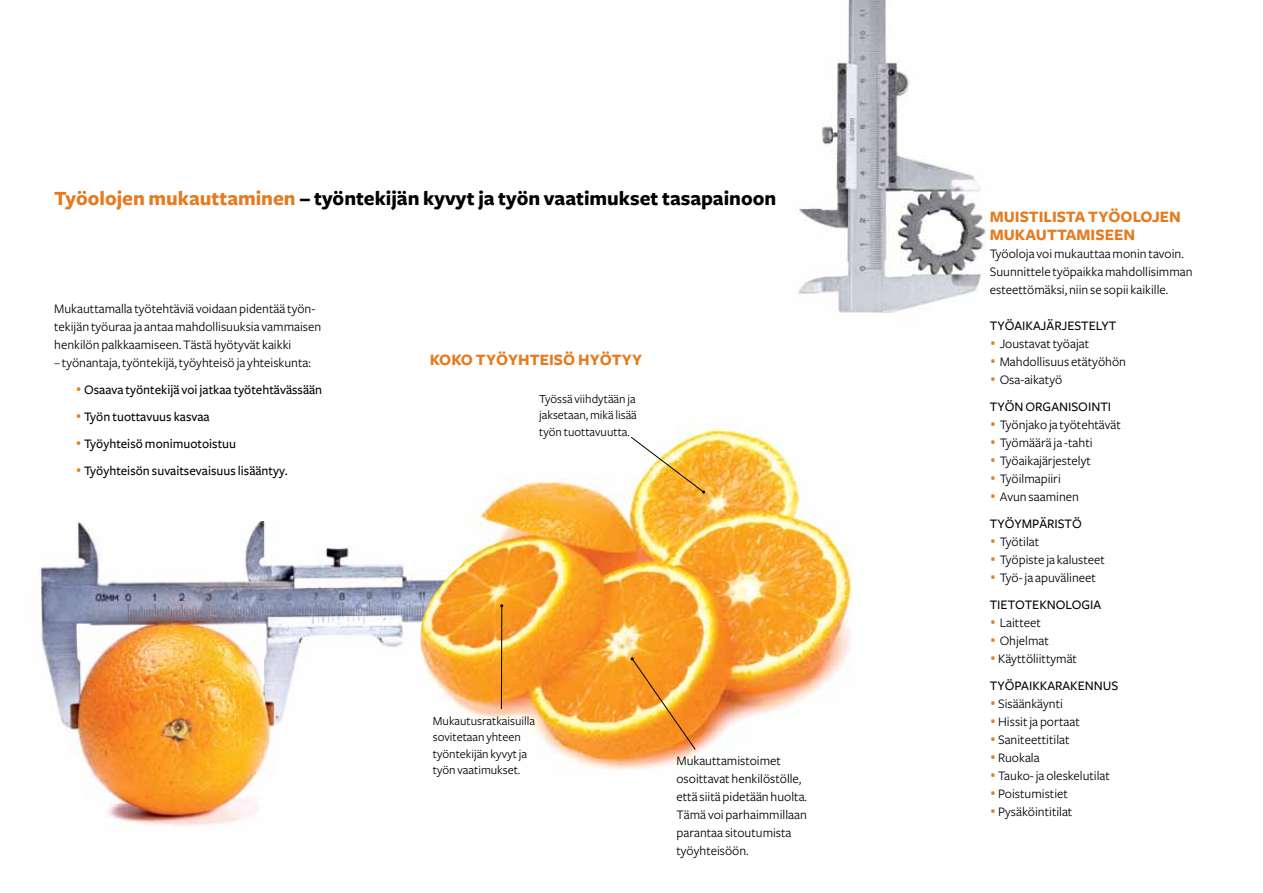
<style>
.page{position:relative;width:1263px;height:893px;background:#fff}
.page>*{position:absolute;margin:0;border:0;box-sizing:border-box;transform-origin:0 0}
.t1{font:700 21px "Freight Sans";color:#000}
.t2{font:700 16.5px "Freight Sans";letter-spacing:.105em;color:#e67a1e}
.t3{font:13.5px/18px "Freight Sans";color:#000}
.t4{font:500 13.5px/27px "Freight Sans";color:#000}
.t5{font:12.75px/16.5px "Freight Sans";color:#000}
.s1{color:#e67a1e}
.s2{font-family:"Vitesse";font-weight:400;color:#e67a1e}
.s3{font-family:"Vitesse";color:#e67a1e}
.s4{font-weight:400}
.s5{font-weight:500}
</style>
<div class="page">
<img style="left:796px;top:0;width:190px;height:313px">
<img style="left:33px;top:522px;width:387px;height:304px">
<img style="left:420px;top:424px;width:432px;height:346px">
<svg style="left:630px;top:436px;width:75px;height:58px"></svg>
<hr style="left:501px;top:606px;width:1px;height:103px;background:#000">
<img style="left:631px;top:657px;width:65px;height:93px">
<h1 class="t1" style="left:54px;top:187px;width:724px"><span class="s1">Työolojen mukauttaminen</span> – työntekijän kyvyt ja työn vaatimukset tasapainoon</h1>
<p class="t3" style="left:54px;top:300px;width:269px">Mukauttamalla työtehtäviä voidaan pidentää työn&shy;tekijän työuraa ja antaa mahdollisuuksia vammaisen henkilön palkkaamiseen. Tästä hyötyvät kaikki</p>
<p class="t3" style="left:54px;top:354px;width:258px">– työnantaja, työntekijä, työyhteisö ja yhteiskunta:</p>
<p class="t4" style="left:75px;top:376px;width:248px"><span class="s2">•</span> Osaava työntekijä voi jatkaa työtehtävässään</p>
<p class="t4" style="left:75px;top:403px;width:136px"><span class="s2">•</span> Työn tuottavuus kasvaa</p>
<p class="t4" style="left:75px;top:430px;width:162px"><span class="s2">•</span> Työyhteisömonimuotoistuu</p>
<p class="t4" style="left:75px;top:457px;width:214px"><span class="s2">•</span> Työyhteisön suvaitsevaisuus lisääntyy.</p>
<p class="t2" style="left:430px;top:351px;width:12px">koko</p>
<p class="t2" style="left:476px;top:351px;width:166px">Työyhteisö hyötyy</p>
<p class="t5" style="left:539px;top:391px;width:99px;text-align:justify">Työssä viihdytään ja jaksetaan, mikä lisää työn tuottavuutta.</p>
<p class="t5" style="left:433px;top:713px;width:104px">Mukautusratkaisuilla sovitetaan yhteen työntekijän kyvyt ja työn vaatimukset.</p>
<p class="t3" style="left:676px;top:752px;width:132px">Mukauttamistoimet osoittavat henkilöstölle, että siitä pidetään huolta.<br>Tämä voi parhaimmillaan parantaa sitoutumista työyhteisöön.</p>
<p class="t2" style="left:990px;top:208px;width:23px">Muisti</p>
<p class="t2" style="left:1043px;top:208px;width:137px">lista työolojen</p>
<p class="t2" style="left:990px;top:226px;width:13px">muk</p>
<p class="t2" style="left:1025px;top:226px;width:109px">auttamiseen</p>
<p class="t3" style="left:990px;top:245px;width:204px">Työoloja voi mukauttaa monin tavoin.<br>Suunnittele työpaikka mahdollisimman esteettömäksi, niin se sopii kaikille.</p>
<p class="t4" style="left:990px;top:313px;width:86px">Työaikajärjeste</p>
<p class="t4" style="left:1096px;top:313px;width:19px">lyt</p>
<p class="t3" style="left:990px;top:335px;width:101px"><span class="s3">•</span> Joustavat työajat</p>
<p class="t3" style="left:990px;top:353px;width:138px"><span class="s3">•</span> Mahdollisuus etätyöhön</p>
<p class="t4" style="left:990px;top:367px;width:123px"><span class="s2">•</span> <span class="s4">Osa-aikatyö<br></span>Työn organisointi</p>
<p class="t3" style="left:990px;top:416px;width:133px"><span class="s3">•</span> Työnjako ja työtehtävät</p>
<p class="t3" style="left:990px;top:434px;width:104px"><span class="s3">•</span> Työmäärä ja -tahti</p>
<p class="t3" style="left:990px;top:452px;width:103px"><span class="s3">•</span> Työaikajärjestelyt</p>
<p class="t3" style="left:990px;top:470px;width:73px"><span class="s3">•</span> Työilmapiiri</p>
<p class="t3" style="left:990px;top:484px;width:94px;line-height:27px"><span class="s3">•</span> Avun saaminen<br><span class="s5">Työympäristö</span></p>
<p class="t3" style="left:990px;top:533px;width:51px"><span class="s3">•</span> Työtilat</p>
<p class="t3" style="left:990px;top:551px;width:117px"><span class="s3">•</span> Työpiste ja kalusteet</p>
<p class="t3" style="left:990px;top:565px;width:113px;line-height:27px"><span class="s3">•</span> Työ- ja apuvälineet<br><span class="s5">Tietoteknologia</span></p>
<p class="t3" style="left:990px;top:614px;width:53px"><span class="s3">•</span> Laitteet</p>
<p class="t3" style="left:990px;top:632px;width:61px"><span class="s3">•</span> Ohjelmat</p>
<p class="t4" style="left:990px;top:646px;width:129px"><span class="s2">•</span> <span class="s4">Käyttöliittymät<br></span>Työpaikkarake nnus</p>
<p class="t3" style="left:990px;top:695px;width:75px"><span class="s3">•</span> Sisäänkäynti</p>
<p class="t3" style="left:990px;top:713px;width:92px"><span class="s3">•</span> Hissit ja portaat</p>
<p class="t3" style="left:990px;top:731px;width:81px"><span class="s3">•</span> Saniteettitilat</p>
<p class="t3" style="left:990px;top:749px;width:51px"><span class="s3">•</span> Ruokala</p>
<p class="t3" style="left:990px;top:767px;width:122px"><span class="s3">•</span> Tauko- ja oleskelutilat</p>
<p class="t3" style="left:990px;top:785px;width:80px"><span class="s3">•</span> Poistumistiet</p>
<p class="t3" style="left:990px;top:803px;width:84px"><span class="s3">•</span> Pysäköintitilat</p>
</div>
